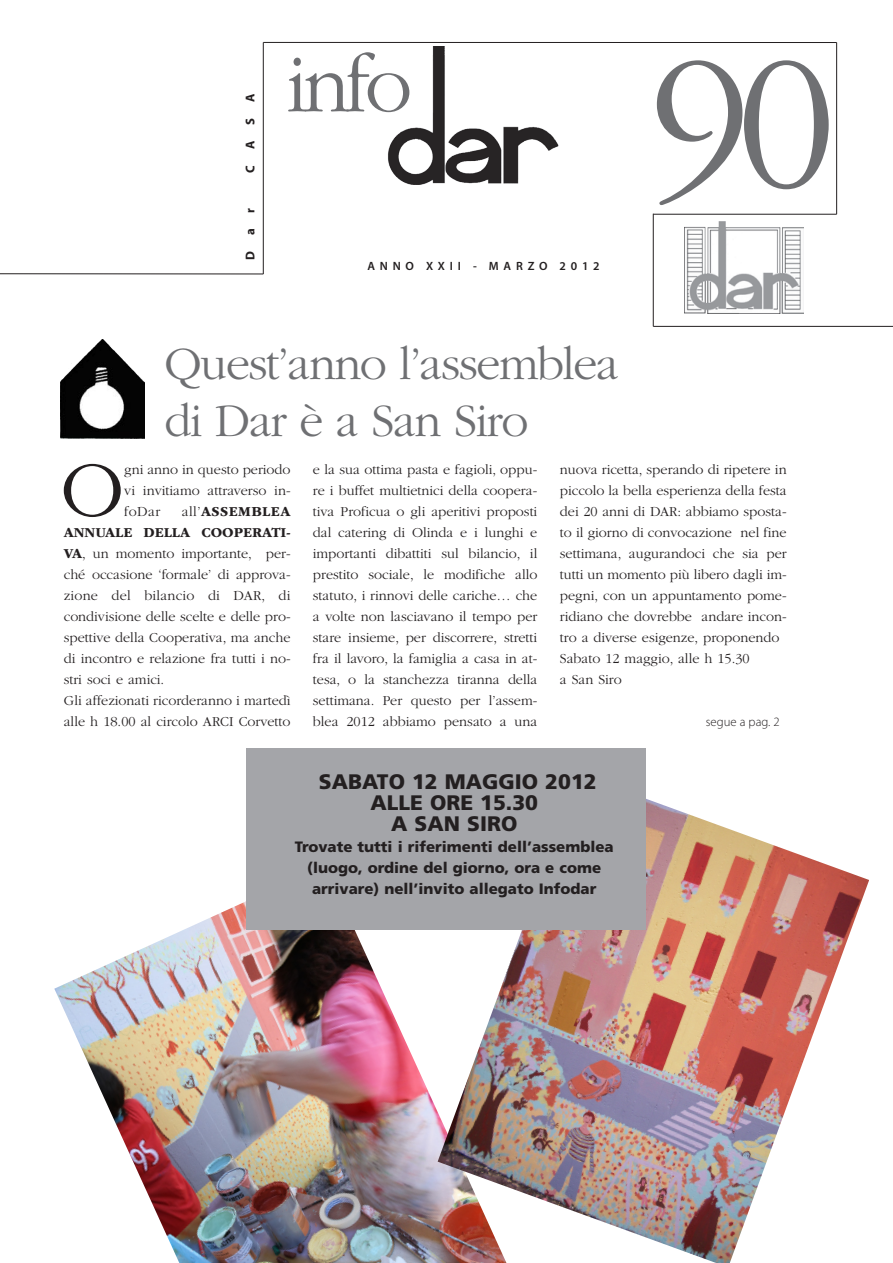
<style>
.page{position:relative;width:893px;height:1263px;background:#fff}
.page>*{position:absolute;margin:0;border:0;box-sizing:border-box;transform-origin:0 0}
.t1{font:300 195px "ITC Garamond Std";color:#6f7073}
.t2{font:300 84px "ITC Garamond Std";color:#6f7073}
.t3{font:300 81.6px "ITC Garamond Std";color:#231f20}
.t4{font:300 48px/57px "ITC Garamond Std";letter-spacing:-.03em;color:#6f7073}
.t5{font:900 21px/21px "Frutiger LT Std";color:#231f20;text-align:center}
.t6{font:900 15px/21px "Frutiger LT Std";color:#231f20;text-align:center}
.t7{font:300 14.25px/21px "ITC Garamond Std";color:#231f20}
.t8{font:300 12.75px "Myriad Pro";color:#231f20}
.t9{font:700 12.75px "Myriad Pro";color:#231f20}
.t10{font:600 12px "Myriad Pro";letter-spacing:.4em;color:#231f20}
.s1{font-weight:700}
</style>
<div class="page">
<img style="left:54px;top:865px;width:384px;height:398px">
<img style="left:438px;top:799px;width:431px;height:464px">
<div style="left:247px;top:748px;width:399px;height:182px;background:#a4a5a9"></div>
<img style="left:685px;top:222px;width:119px;height:91px">
<img style="left:388px;top:47px;width:171px;height:137px">
<hr style="left:263px;top:42px;width:1px;height:232px;background:#231f20">
<hr style="left:263px;top:42px;width:574px;height:1px;background:#231f20">
<hr style="left:836px;top:43px;width:1px;height:171px;background:#231f20">
<hr style="left:653px;top:214px;width:184px;height:1px;background:#231f20">
<hr style="left:653px;top:214px;width:1px;height:112px;background:#231f20">
<hr style="left:653px;top:326px;width:240px;height:1px;background:#231f20">
<hr style="left:0;top:273px;width:263px;height:1px;background:#231f20">
<img style="left:61px;top:339px;width:83px;height:99px">
<p class="t9" style="left:242px;top:102px;width:10px;rotate:-90deg">A</p>
<p class="t9" style="left:242px;top:125px;width:8px;rotate:-90deg">S</p>
<p class="t9" style="left:242px;top:149px;width:10px;rotate:-90deg">A</p>
<p class="t9" style="left:242px;top:173px;width:9px;rotate:-90deg">C</p>
<p class="t9" style="left:242px;top:213px;width:6px;rotate:-90deg">r</p>
<p class="t9" style="left:242px;top:235px;width:8px;rotate:-90deg">a</p>
<p class="t9" style="left:242px;top:260px;width:10px;rotate:-90deg">D</p>
<h2 class="t2" style="left:286px;top:40px;width:128px">info</h2>
<p class="t10" style="left:367px;top:258px;width:234px">ANNO XXII - MARZO 2012</p>
<h1 class="t1" style="left:651px;top:20px;width:186px">90</h1>
<h3 class="t4" style="left:165px;top:336px;width:456px">Quest’anno l’assemblea di Dar è a San Siro</h3>
<p class="t7" style="left:560px;top:459px;width:228px">nuova ricetta, sperando di ripetere in piccolo la bella esperienza della festa dei 20 anni di DAR: abbiamo sposta&shy;to il giorno di convocazione nel fine settimana, augurandoci che sia per tutti un momento più libero dagli im&shy;pegni, con un appuntamento pome&shy;ridiano che dovrebbe andare incon&shy;tro a diverse esigenze, proponendo Sabato 12 maggio, alle h 15.30<br>a San Siro</p>
<h3 class="t3" style="left:61px;top:447px;width:65px">O</h3>
<p class="t7" style="left:124px;top:459px;width:168px;text-align:justify">gni anno in questo periodo vi invitiamo attraverso in&shy;foDar</p>
<p class="t7" style="left:313px;top:459px;width:226px;text-align:justify">e la sua ottima pasta e fagioli, oppu&shy;re i buffet multietnici della coopera&shy;tiva Proficua o gli aperitivi proposti dal catering di Olinda e i lunghi e importanti dibattiti sul bilancio, il prestito sociale, le modifiche allo statuto, i rinnovi delle cariche… che a volte non lasciavano il tempo per stare insieme, per discorrere, stretti fra il lavoro, la famiglia a casa in at&shy;tesa, o la stanchezza tiranna della settimana. Per questo per l’assem&shy;blea 2012 abbiamo pensato a una</p>
<p class="t7" style="left:64px;top:501px;width:228px;text-indent:118px">all’<span class="s1">ASSEMBLEA<br>ANNUALE DELLA COOPERATI-<br>VA</span>, un momento importante, per&shy;ché occasione ‘formale’ di approva&shy;zione del bilancio di DAR, di condivisione delle scelte e delle pro&shy;spettive della Cooperativa, ma anche di incontro e relazione fra tutti i no&shy;stri soci e amici.<br>Gli affezionati ricorderanno i martedì alle h 18.00 al circolo ARCI Corvetto</p>
<p class="t8" style="left:706px;top:714px;width:75px">segue a pag. 2</p>
<h3 class="t5" style="left:319px;top:771px;width:279px">SABATO 12 MAGGIO 2012<br>ALLE ORE 15.30<br>A SAN SIRO</h3>
<p class="t6" style="left:295px;top:836px;width:320px">Trovate tutti i riferimenti dell’assemblea (luogo, ordine del giorno, ora e come arrivare) nell’invito allegato Infodar</p>
</div>
